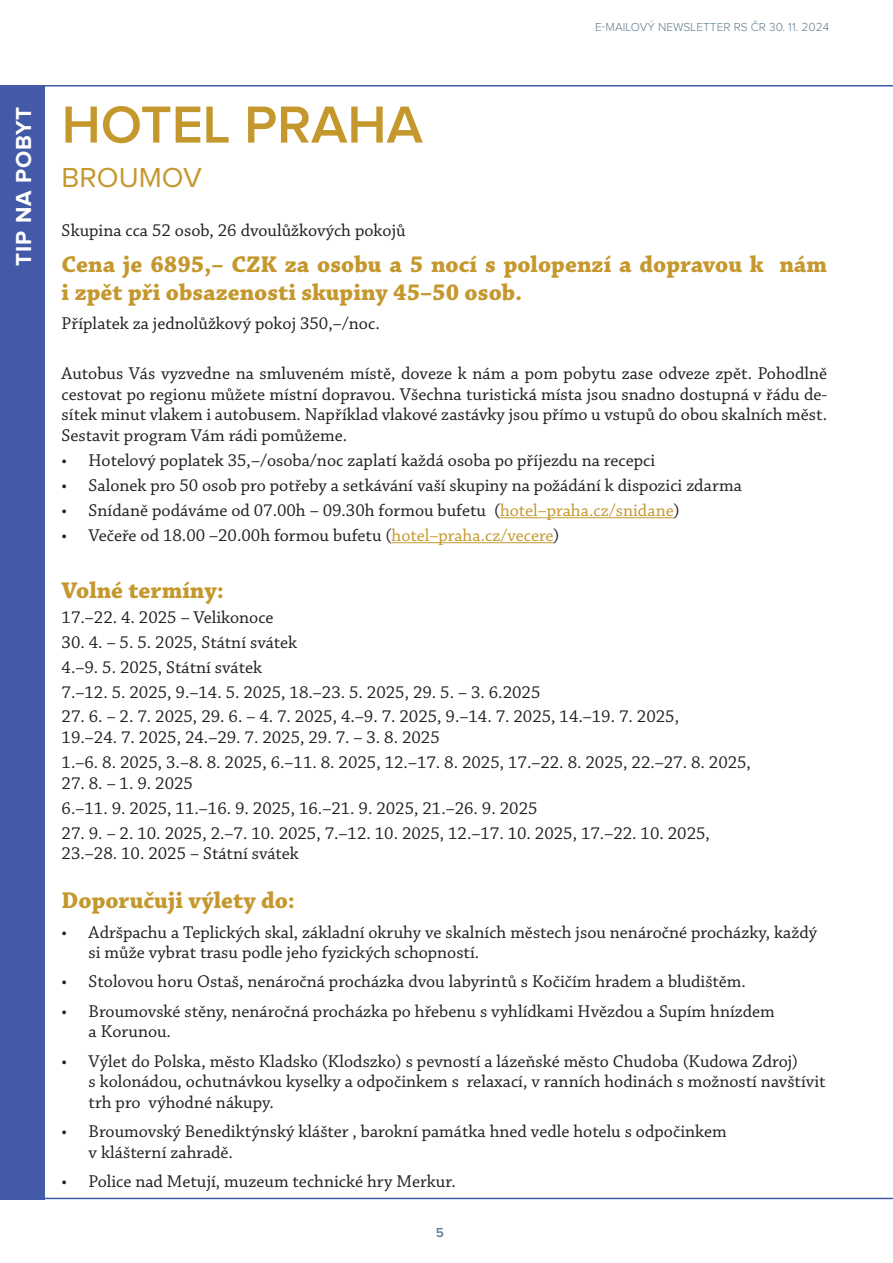
<style>
.page{position:relative;width:893px;height:1263px;background:#fff}
.page>*{position:absolute;margin:0;border:0;box-sizing:border-box;transform-origin:0 0}
.t1{font:600 54px "Proxima Nova";color:#c5982e}
.t2{font:28.5px "Proxima Nova";color:#c5982e}
.t3{font:700 24px/27.6px "Chaparral Pro";color:#c5982e}
.t4{font:700 22.5px "Proxima Nova";letter-spacing:.04em;color:#fff}
.t5{font:18px/20.7px "Chaparral Pro";color:#231f20}
.t6{font:600 13.5px "Proxima Nova";color:#617d90}
.t7{font:300 12px "Proxima Nova";color:#617d90}
.s1{color:#c5982e}
</style>
<div class="page">
<div style="left:0;top:85px;width:45px;height:1114px;background:#435aa8"></div>
<p class="t4" style="left:11px;top:266px;width:161px;rotate:-90deg">TIP NA POBYT</p>
<p class="t7" style="left:593px;top:22px;width:236px">E-MAILOVÝ NEWSLETTER RS ČR 30. 11. 2024</p>
<p class="t7" style="left:595px;top:22px;width:236px">E-MAILOVÝ NEWSLETTER RS ČR 30. 11. 2024</p>
<p class="t1" style="left:62px;top:100px;width:363px">HOTEL PRAHA</p>
<p class="t2" style="left:62px;top:165px;width:142px">BROUMOV</p>
<p class="t5" style="left:62px;top:221px;width:345px">Skupina cca 52 osob, 26 dvoulůžkových pokojů</p>
<p class="t3" style="left:62px;top:252px;width:767px">Cena je 6895,– CZK za osobu a 5 nocí s polopenzí a dopravou k nám i zpět při obsazenosti skupiny 45–50 osob.</p>
<p class="t5" style="left:62px;top:314px;width:320px">Příplatek za jednolůžkový pokoj 350,–/noc.</p>
<p class="t5" style="left:62px;top:364px;width:767px;text-align:justify">Autobus Vás vyzvedne na smluveném místě, doveze k nám a pom pobytu zase odveze zpět. Pohodlně cestovat po regionu můžete místní dopravou. Všechna turistická místa jsou snadno dostupná v řádu de&shy;sítek minut vlakem i autobusem. Například vlakové zastávky jsou přímo u vstupů do obou skalních měst.<br>Sestavit program Vám rádi pomůžeme.</p>
<p class="t5" style="left:62px;top:451px;width:595px">• Hotelový poplatek 35,–/osoba/noc zaplatí každá osoba po příjezdu na recepci</p>
<p class="t5" style="left:62px;top:476px;width:682px">• Salonek pro 50 osob pro potřeby a setkávání vaší skupiny na požádání k dispozici zdarma</p>
<p class="t5" style="left:62px;top:501px;width:619px">• Snídaně podáváme od 07.00h – 09.30h formou bufetu (<span class="s1">hotel–praha.cz/snidane</span>)</p>
<p class="t5" style="left:62px;top:526px;width:499px">• Večeře od 18.00 –20.00h formou bufetu (<span class="s1">hotel–praha.cz/vecere</span>)</p>
<p class="t3" style="left:62px;top:577px;width:164px">Volné termíny:</p>
<p class="t5" style="left:62px;top:607px;width:213px">17.–22. 4. 2025 – Velikonoce</p>
<p class="t5" style="left:62px;top:630px;width:480px;line-height:24.9px">30. 4. – 5. 5. 2025, Státní svátek<br>4.–9. 5. 2025, Státní svátek<br>7.–12. 5. 2025, 9.–14. 5. 2025, 18.–23. 5. 2025, 29. 5. – 3. 6.2025</p>
<p class="t5" style="left:62px;top:707px;width:619px">27. 6. – 2. 7. 2025, 29. 6. – 4. 7. 2025, 4.–9. 7. 2025, 9.–14. 7. 2025, 14.–19. 7. 2025,<br>19.–24. 7. 2025, 24.–29. 7. 2025, 29. 7. – 3. 8. 2025</p>
<p class="t5" style="left:62px;top:753px;width:691px">1.–6. 8. 2025, 3.–8. 8. 2025, 6.–11. 8. 2025, 12.–17. 8. 2025, 17.–22. 8. 2025, 22.–27. 8. 2025,</p>
<p class="t5" style="left:62px;top:771px;width:477px;line-height:24.9px">27. 8. – 1. 9. 2025<br>6.–11. 9. 2025, 11.–16. 9. 2025, 16.–21. 9. 2025, 21.–26. 9. 2025</p>
<p class="t5" style="left:62px;top:823px;width:650px">27. 9. – 2. 10. 2025, 2.–7. 10. 2025, 7.–12. 10. 2025, 12.–17. 10. 2025, 17.–22. 10. 2025,<br>23.–28. 10. 2025 – Státní svátek</p>
<p class="t3" style="left:62px;top:888px;width:235px">Doporučuji výlety do:</p>
<p class="t5" style="left:89px;top:922px;width:730px;text-indent:-27px">• Adršpachu a Teplických skal, základní okruhy ve skalních městech jsou nenáročné procházky, každý si může vybrat trasu podle jeho fyzických schopností.</p>
<p class="t5" style="left:62px;top:972px;width:686px">• Stolovou horu Ostaš, nenáročná procházka dvou labyrintů s Kočičím hradem a bludištěm.</p>
<p class="t5" style="left:89px;top:1001px;width:688px;text-indent:-27px">• Broumovské stěny, nenáročná procházka po hřebenu s vyhlídkami Hvězdou a Supím hnízdem a Korunou.</p>
<p class="t5" style="left:89px;top:1051px;width:739px;text-indent:-27px">• Výlet do Polska, město Kladsko (Klodszko) s pevností a lázeňské město Chudoba (Kudowa Zdroj)<br>s kolonádou, ochutnávkou kyselky a odpočinkem s relaxací, v ranních hodinách s možností navštívit trh pro výhodné nákupy.</p>
<p class="t5" style="left:89px;top:1122px;width:640px;text-indent:-27px">• Broumovský Benediktýnský klášter , barokní památka hned vedle hotelu s odpočinkem v klášterní zahradě.</p>
<p class="t5" style="left:62px;top:1172px;width:396px">• Police nad Metují, muzeum technické hry Merkur.</p>
<p class="t6" style="left:434px;top:1226px;width:10px">5</p>
<p class="t6" style="left:436px;top:1226px;width:10px">5</p>
</div>
